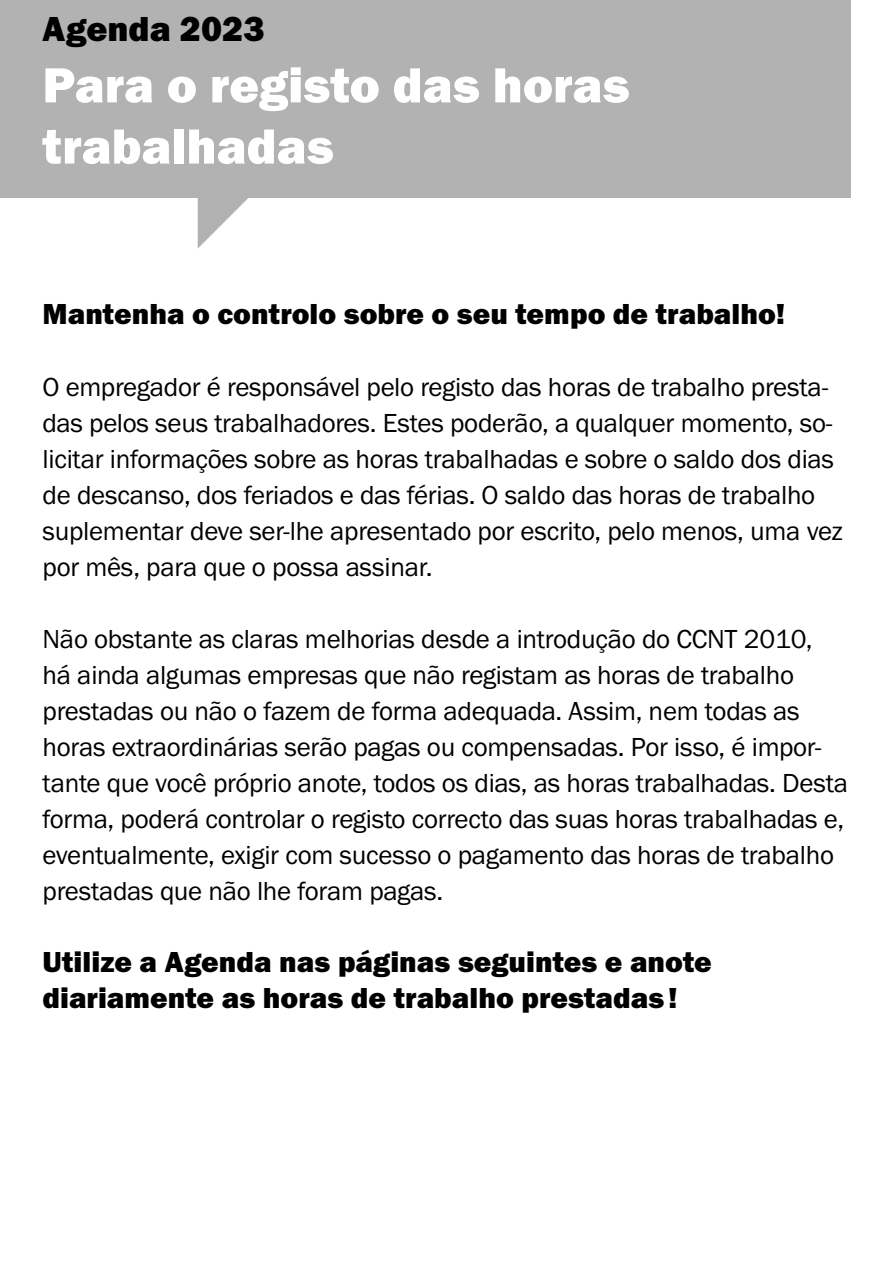
<style>
.page{position:relative;width:893px;height:1263px;background:#fff}
.page>*{position:absolute;margin:0;border:0;box-sizing:border-box;transform-origin:0 0}
.t1{font:51px/61.2px "Franklin Gothic URW Hea";color:#fff}
.t2{font:36px "Franklin Gothic URW Hea";color:#000}
.t3{font:30px/36px "Franklin Gothic URW Hea";color:#000}
.t4{font:27px/36px "Franklin Gothic URW Boo";letter-spacing:-.01em;color:#000}
</style>
<div class="page">
<div style="left:0;top:0;width:850px;height:198px;background:#b3b2b2"></div>
<svg style="left:198px;top:198px;width:50px;height:50px"></svg>
<h2 class="t2" style="left:43px;top:6px;width:223px">Agenda 2023</h2>
<h1 class="t1" style="left:43px;top:53px;width:589px">Para o registo das horas trabalhadas</h1>
<p class="t3" style="left:43px;top:295px;width:744px">Mantenha o controlo sobre o seu tempo de trabalho!</p>
<p class="t4" style="left:43px;top:369px;width:802px">O empregador é responsável pelo registo das horas de trabalho presta&shy;das pelos seus trabalhadores. Estes poderão, a qualquer momento, so&shy;licitar informações sobre as horas trabalhadas e sobre o saldo dos dias de descanso, dos feriados e das férias. O saldo das horas de trabalho suplementar deve ser-lhe apresentado por escrito, pelo menos, uma vez por mês, para que o possa assinar.</p>
<p class="t4" style="left:43px;top:620px;width:807px">Não obstante as claras melhorias desde a introdução do CCNT 2010,<br>há ainda algumas empresas que não registam as horas de trabalho prestadas ou não o fazem de forma adequada. Assim, nem todas as horas extraordinárias serão pagas ou compensadas. Por isso, é impor&shy;tante que você próprio anote, todos os dias, as horas trabalhadas. Desta forma, poderá controlar o registo correcto das suas horas trabalhadas e, eventualmente, exigir com sucesso o pagamento das horas de trabalho prestadas que não lhe foram pagas.</p>
<p class="t3" style="left:43px;top:943px;width:671px">Utilize a Agenda nas páginas seguintes e anote diariamente as horas de trabalho prestadas !</p>
</div>
